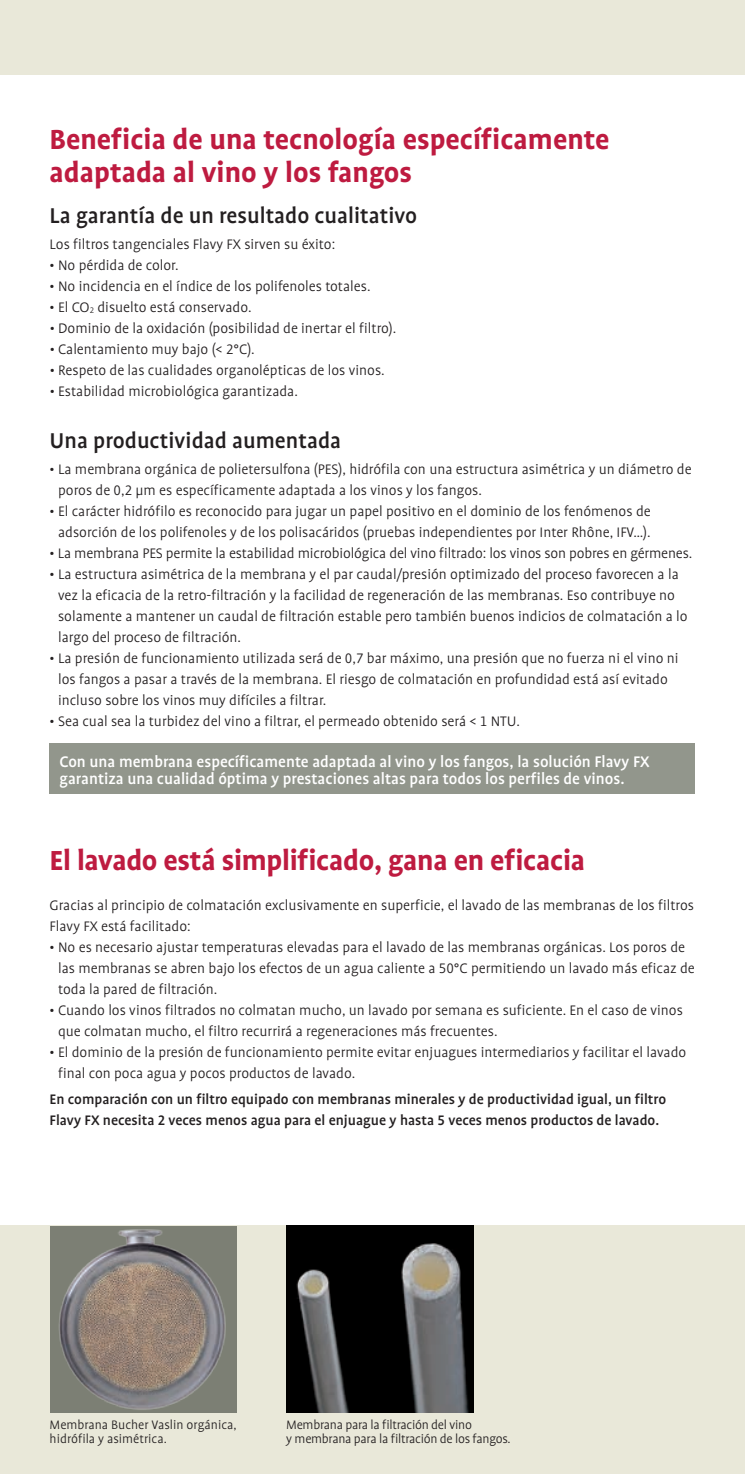
<style>
.page{position:relative;width:745px;height:1474px;background:#fff}
.page>*{position:absolute;margin:0;border:0;box-sizing:border-box;transform-origin:0 0}
.t1{font:700 31.5px/33.2px "Bucher Profile";color:#be1b40}
.t2{font:500 24.5px "Bucher Profile";color:#231f20}
.t3{font:500 17.5px/17.5px "Bucher Profile";color:#fff}
.t4{font:300 15.75px/21px "Bucher Profile";color:#231f20}
.t5{font:500 15.75px/21px "Bucher Profile";color:#231f20}
.t6{font:300 14px/14px "Bucher Profile";letter-spacing:-.02em;color:#231f20}
.t7{font:300 14px/14px "Bucher Profile";color:#231f20}
</style>
<div class="page">
<div style="left:0;top:0;width:744px;height:74px;background:#e9e8d9"></div>
<div style="left:0;top:1225px;width:744px;height:248px;background:#e9e8d9"></div>
<img style="left:50px;top:1226px;width:183px;height:186px">
<img style="left:286px;top:1225px;width:187px;height:187px">
<div style="left:50px;top:743px;width:644px;height:51px;background:#92968c"></div>
<h1 class="t1" style="left:50px;top:123px;width:561px">Beneficia de una tecnología específicamente adaptada al vino y los fangos</h1>
<h2 class="t2" style="left:50px;top:203px;width:369px">La garantía de un resultado cualitativo</h2>
<p class="t4" style="left:50px;top:233px;width:287px">Los filtros tangenciales Flavy FX sirven su éxito:</p>
<p class="t4" style="left:50px;top:254px;width:130px">• No pérdida de color.</p>
<p class="t4" style="left:50px;top:275px;width:322px">• No incidencia en el índice de los polifenoles totales.</p>
<p class="t4" style="left:50px;top:296px;width:203px">• El CO<sub>2</sub> disuelto está conservado.</p>
<p class="t4" style="left:50px;top:317px;width:348px">• Dominio de la oxidación (posibilidad de inertar el filtro).</p>
<p class="t4" style="left:50px;top:338px;width:206px">• Calentamiento muy bajo (&lt; 2°C).</p>
<p class="t4" style="left:50px;top:359px;width:336px">• Respeto de las cualidades organolépticas de los vinos.</p>
<p class="t4" style="left:50px;top:380px;width:249px">• Estabilidad microbiológica garantizada.</p>
<h2 class="t2" style="left:50px;top:427px;width:293px">Una productividad aumentada</h2>
<p class="t4" style="left:58px;top:458px;width:634px;text-indent:-8px">• La membrana orgánica de polietersulfona (PES), hidrófila con una estructura asimétrica y un diámetro de poros de 0,2 µm es específicamente adaptada a los vinos y los fangos.</p>
<p class="t4" style="left:50px;top:500px;width:602px;text-align:center">• El carácter hidrófilo es reconocido para jugar un papel positivo en el dominio de los fenómenos de adsorción de los polifenoles y de los polisacáridos (pruebas independientes por Inter Rhône, IFV…).</p>
<p class="t4" style="left:50px;top:542px;width:643px">• La membrana PES permite la estabilidad microbiológica del vino filtrado: los vinos son pobres en gérmenes.</p>
<p class="t4" style="left:58px;top:563px;width:630px;text-indent:-8px">• La estructura asimétrica de la membrana y el par caudal/presión optimizado del proceso favorecen a la vez la eficacia de la retro-filtración y la facilidad de regeneración de las membranas. Eso contribuye no solamente a mantener un caudal de filtración estable pero también buenos indicios de colmatación a lo largo del proceso de filtración.</p>
<p class="t4" style="left:58px;top:647px;width:621px;text-indent:-8px">• La presión de funcionamiento utilizada será de 0,7 bar máximo, una presión que no fuerza ni el vino ni los fangos a pasar a través de la membrana. El riesgo de colmatación en profundidad está así evitado incluso sobre los vinos muy difíciles a filtrar.</p>
<p class="t4" style="left:50px;top:710px;width:471px">• Sea cual sea la turbidez del vino a filtrar, el permeado obtenido será &lt; 1 NTU.</p>
<p class="t3" style="left:60px;top:752px;width:591px">Con una membrana específicamente adaptada al vino y los fangos, la solución Flavy FX garantiza una cualidad óptima y prestaciones altas para todos los perfiles de vinos.</p>
<h1 class="t1" style="left:50px;top:843px;width:536px">El lavado está simplificado, gana en eficacia</h1>
<p class="t4" style="left:50px;top:895px;width:645px">Gracias al principio de colmatación exclusivamente en superficie, el lavado de las membranas de los filtros<br>Flavy FX está facilitado:</p>
<p class="t4" style="left:58px;top:937px;width:637px;text-indent:-8px">• No es necesario ajustar temperaturas elevadas para el lavado de las membranas orgánicas. Los poros de las membranas se abren bajo los efectos de un agua caliente a 50°C permitiendo un lavado más eficaz de toda la pared de filtración.</p>
<p class="t4" style="left:58px;top:1000px;width:626px;text-indent:-8px">• Cuando los vinos filtrados no colmatan mucho, un lavado por semana es suficiente. En el caso de vinos que colmatan mucho, el filtro recurrirá a regeneraciones más frecuentes.</p>
<p class="t4" style="left:58px;top:1042px;width:629px;text-indent:-8px">• El dominio de la presión de funcionamiento permite evitar enjuagues intermediarios y facilitar el lavado final con poca agua y pocos productos de lavado.</p>
<p class="t5" style="left:50px;top:1089px;width:617px">En comparación con un filtro equipado con membranas minerales y de productividad igual, un filtro<br>Flavy FX necesita 2 veces menos agua para el enjuague y hasta 5 veces menos productos de lavado.</p>
<p class="t7" style="left:50px;top:1417px;width:188px">Membrana Bucher Vaslin orgánica, hidrófila y asimétrica.</p>
<p class="t6" style="left:286px;top:1417px;width:226px">Membrana para la filtración del vino<br>y membrana para la filtración de los fangos.</p>
</div>
